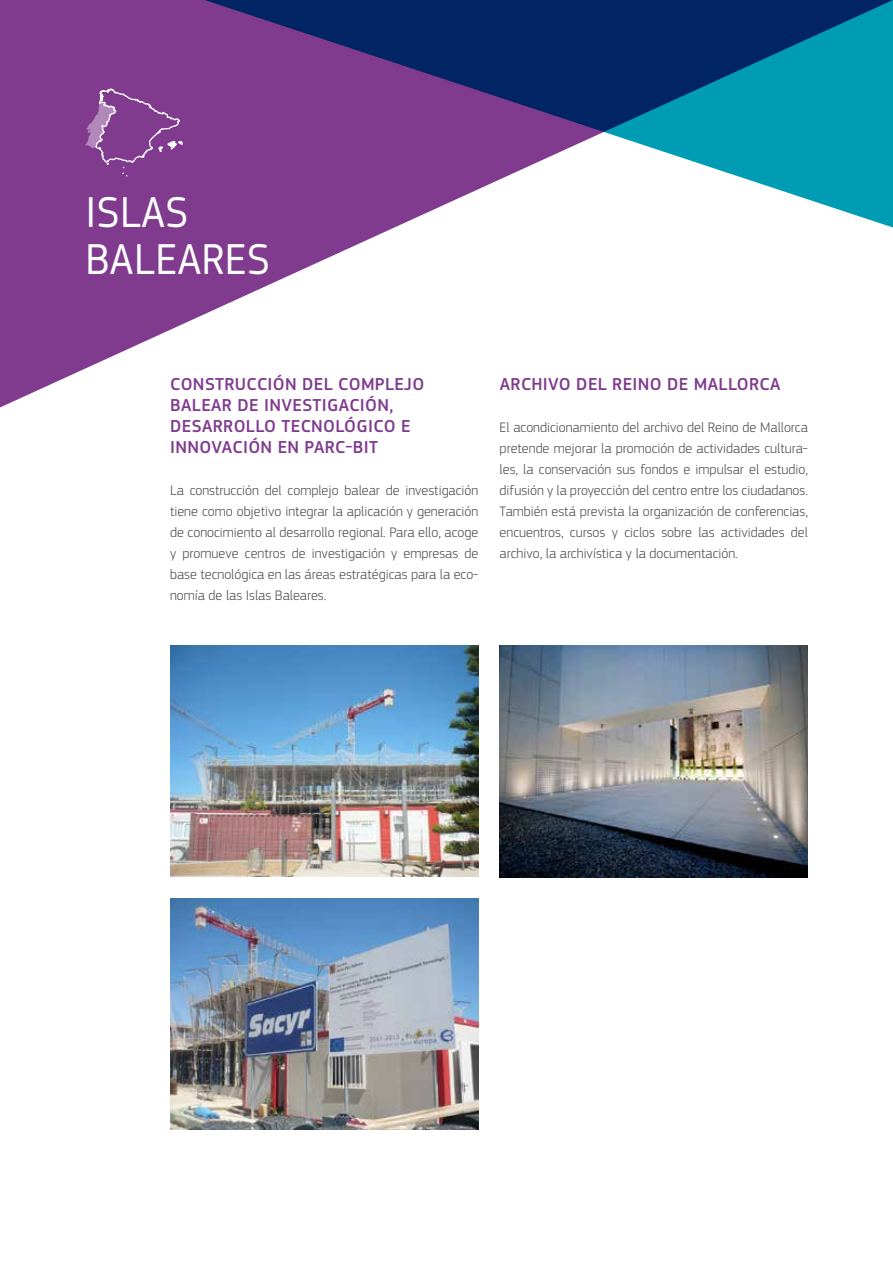
<style>
.page{position:relative;width:893px;height:1263px;background:#fff}
.page>*{position:absolute;margin:0;border:0;box-sizing:border-box;transform-origin:0 0}
.t1{font:45px/46.5px "EC Square Sans Pro";letter-spacing:.01em;color:#fff;scale:.96 1}
.t2{font:500 18px/21px "EC Square Sans Pro";letter-spacing:.02em;color:#803b8f}
.t3{font:300 14.25px/21px "EC Square Sans Pro";color:#4a4a49;text-align:justify}
</style>
<div class="page">
<svg style="left:0;top:0;width:893px;height:407px"></svg>
<svg style="left:140px;top:0;width:753px;height:227px;background:#55639a"></svg>
<img style="left:170px;top:646px;width:308px;height:231px">
<img style="left:170px;top:899px;width:308px;height:231px">
<img style="left:500px;top:646px;width:308px;height:232px">
<svg style="left:85px;top:88px;width:98px;height:90px;background:#8a4b98"></svg>
<h1 class="t1" style="left:85px;top:190px;width:194px">ISLAS<br>BALEARES</h1>
<p class="t2" style="left:170px;top:374px;width:256px">CONSTRUCCIÓN DEL COMPLEJO<br>BALEAR DE INVESTIGACIÓN,<br>DESARROLLO TECNOLÓGICO E<br>INNOVACIÓN EN PARC-BIT</p>
<p class="t3" style="left:170px;top:480px;width:310px">La construcción del complejo balear de investigación tiene como objetivo integrar la aplicación y generación de conocimiento al desarrollo regional. Para ello, acoge y promueve centros de investigación y empresas de base tecnológica en las áreas estratégicas para la eco&shy;nomía de las Islas Baleares.</p>
<p class="t2" style="left:500px;top:374px;width:282px">ARCHIVO DEL REINO DE MALLORCA</p>
<p class="t3" style="left:500px;top:417px;width:310px">El acondicionamiento del archivo del Reino de Mallorca pretende mejorar la promoción de actividades cultura&shy;les, la conservación sus fondos e impulsar el estudio, difusión y la proyección del centro entre los ciudadanos.<br>También está prevista la organización de conferencias, encuentros, cursos y ciclos sobre las actividades del archivo, la archivística y la documentación.</p>
</div>
